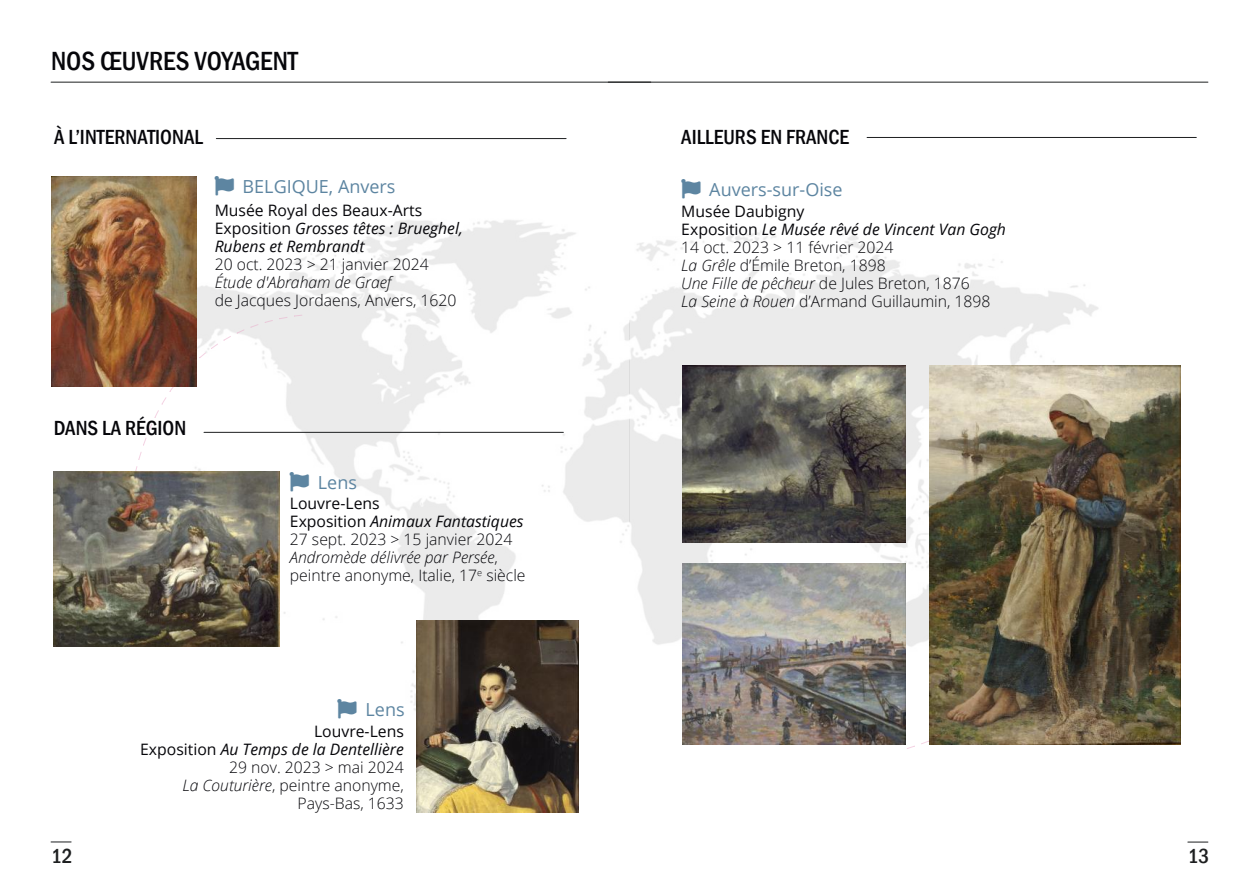
<style>
.page{position:relative;width:1259px;height:893px;background:#fff}
.page>*{position:absolute;margin:0;border:0;box-sizing:border-box;transform-origin:0 0}
.t1{font:500 condensed 27px "Franklin Gothic";color:#06060a}
.t2{font:500 condensed 21px "Franklin Gothic";color:#06060a}
.t3{font:500 condensed 21px "Franklin Gothic";color:#1d1f20}
.t4{font:18px "Open Sans";color:#5d85a1}
.t5{font:300 15.75px/18px "Open Sans";color:#06060a}
.t6{font:italic 15.75px/18px "Open Sans";color:#06060a}
.t7{font:italic 300 15.75px "Open Sans";color:#06060a}
.s1{font-style:normal}
.s2{font-weight:400}
.s3{font-weight:400;font-style:italic}
.s4{font-style:italic}
</style>
<div class="page">
<img style="left:196px;top:176px;width:903px;height:557px">
<svg style="left:51px;top:842px;width:20px;height:1px"></svg>
<hr style="left:51px;top:82px;width:600px;height:1px;background:#1d1f20">
<svg style="left:106px;top:314px;width:199px;height:265px"></svg>
<hr style="left:204px;top:432px;width:359px;height:1px;background:#1d1f20">
<hr style="left:216px;top:138px;width:350px;height:1px;background:#1d1f20">
<img style="left:51px;top:176px;width:145px;height:211px">
<img style="left:54px;top:472px;width:225px;height:175px">
<img style="left:416px;top:621px;width:162px;height:191px">
<svg style="left:899px;top:384px;width:282px;height:365px"></svg>
<hr style="left:867px;top:137px;width:329px;height:1px;background:#1d1f20">
<img style="left:929px;top:365px;width:251px;height:380px">
<img style="left:683px;top:365px;width:222px;height:178px">
<img style="left:683px;top:563px;width:222px;height:182px">
<hr style="left:608px;top:82px;width:600px;height:1px;background:#1d1f20">
<svg style="left:1187px;top:842px;width:21px;height:1px"></svg>
<h1 class="t1" style="left:51px;top:51px;width:248px">NOS ŒUVRES VOYAGENT</h1>
<h2 class="t2" style="left:54px;top:129px;width:150px">À L’INTERNATIONAL</h2>
<p class="t4" style="left:214px;top:179px;width:183px">⚐ BELGIQUE, Anvers</p>
<p class="t6" style="left:215px;top:203px;width:250px"><span class="s1">Musée Royal des Beaux-Arts<br>Exposition</span> Grosses têtes : Brueghel,<br>Rubens et Rembrandt</p>
<p class="t5" style="left:215px;top:257px;width:215px">20 oct. 2023 &gt; 21 janvier 2024</p>
<p class="t7" style="left:215px;top:276px;width:178px">Étude d'Abraham de Graef</p>
<p class="t5" style="left:215px;top:293px;width:243px">de Jacques Jordaens, Anvers, 1620</p>
<h2 class="t2" style="left:54px;top:421px;width:134px">DANS LA RÉGION</h2>
<p class="t4" style="left:290px;top:475px;width:69px">⚐ Lens</p>
<p class="t5" style="left:290px;top:496px;width:237px"><span class="s2">Louvre-Lens<br>Exposition</span> <span class="s3">Animaux Fantastiques<br></span>27 sept. 2023 &gt; 15 janvier 2024<br><span class="s4">Andromède délivrée par Persée</span>, peintre anonyme, Italie, 17<sup>e</sup> siècle</p>
<p class="t4" style="left:337px;top:702px;width:69px">⚐ Lens</p>
<h2 class="t3" style="left:51px;top:848px;width:23px">12</h2>
<p class="t5" style="left:140px;top:724px;width:265px;text-align:right"><span class="s2">Louvre-Lens<br>Exposition</span> <span class="s3">Au Temps de la Dentellière<br></span>29 nov. 2023 &gt; mai 2024<br><span class="s4">La Couturière</span>, peintre anonyme,<br>Pays-Bas, 1633</p>
<h2 class="t2" style="left:681px;top:129px;width:169px">AILLEURS EN FRANCE</h2>
<p class="t4" style="left:681px;top:182px;width:163px">⚐ Auvers-sur-Oise</p>
<p class="t5" style="left:681px;top:203px;width:326px"><span class="s2">Musée Daubigny<br>Exposition</span> <span class="s3">Le Musée rêvé de Vincent Van Gogh </span>14 oct. 2023 &gt; 11 février 2024<br><span class="s4">La Grêle</span> d’Émile Breton, 1898<br><span class="s4">Une Fille de pêcheur</span> de Jules Breton, 1876<br><span class="s4">La Seine à Rouen</span> d’Armand Guillaumin, 1898</p>
<h2 class="t3" style="left:1188px;top:848px;width:23px">13</h2>
</div>
